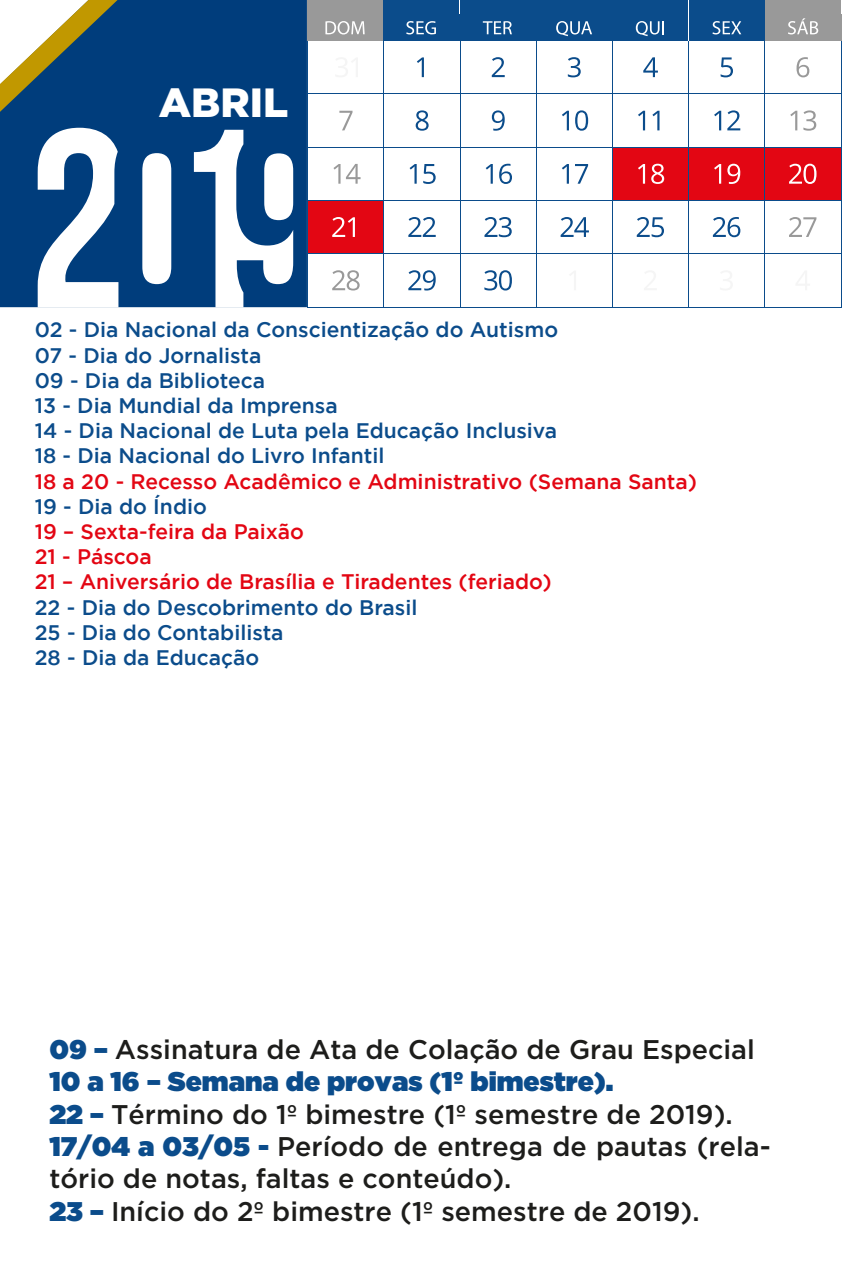
<style>
.page{position:relative;width:851px;height:1276px;background:#fff}
.page>*{position:absolute;margin:0;border:0;box-sizing:border-box;transform-origin:0 0}
.t1{font:900 40.8px "Gotham";color:#fff}
.t2{font:500 27px/32.4px "Gotham";color:#1d1d1b}
.t3{font:27px "Gotham Ultra";color:#0b4c8b}
.t4{font:500 21px/25.2px "Gotham";color:#0b4c8b}
.t5{font:500 21px/25.2px "Gotham";color:#e30613}
.s1{font-family:"Gotham Ultra";font-weight:400;color:#0b4c8b}
</style>
<div class="page">
<div style="left:765px;top:147px;width:75px;height:53px;background:#e30613"></div>
<div style="left:688px;top:147px;width:76px;height:53px;background:#e30613"></div>
<div style="left:612px;top:147px;width:76px;height:53px;background:#e30613"></div>
<div style="left:308px;top:201px;width:75px;height:53px;background:#e30613"></div>
<div style="left:765px;top:14px;width:75px;height:27px;background:#999"></div>
<div style="left:612px;top:14px;width:76px;height:27px;background:#0b4c8b"></div>
<div style="left:688px;top:14px;width:76px;height:27px;background:#0b4c8b"></div>
<div style="left:536px;top:14px;width:76px;height:27px;background:#0b4c8b"></div>
<div style="left:460px;top:14px;width:76px;height:27px;background:#0b4c8b"></div>
<div style="left:384px;top:14px;width:76px;height:27px;background:#0b4c8b"></div>
<div style="left:308px;top:14px;width:75px;height:27px;background:#999"></div>
<hr style="left:307px;top:94px;width:534px;height:1px;background:#0b4c8b">
<hr style="left:307px;top:147px;width:534px;height:1px;background:#0b4c8b">
<hr style="left:307px;top:200px;width:534px;height:1px;background:#0b4c8b">
<hr style="left:307px;top:254px;width:534px;height:1px;background:#0b4c8b">
<hr style="left:307px;top:307px;width:534px;height:1px;background:#0b4c8b">
<hr style="left:307px;top:41px;width:1px;height:266px;background:#0b4c8b">
<hr style="left:383px;top:41px;width:1px;height:266px;background:#0b4c8b">
<hr style="left:460px;top:41px;width:1px;height:266px;background:#0b4c8b">
<hr style="left:536px;top:41px;width:1px;height:266px;background:#0b4c8b">
<hr style="left:612px;top:41px;width:1px;height:266px;background:#0b4c8b">
<hr style="left:688px;top:41px;width:1px;height:266px;background:#0b4c8b">
<hr style="left:764px;top:41px;width:1px;height:266px;background:#0b4c8b">
<hr style="left:840px;top:41px;width:1px;height:266px;background:#0b4c8b">
<svg style="left:764px;top:14px;width:1px;height:27px"></svg>
<svg style="left:840px;top:14px;width:1px;height:27px"></svg>
<svg style="left:417px;top:57px;width:7px;height:20px"></svg>
<svg style="left:491px;top:57px;width:13px;height:20px"></svg>
<svg style="left:567px;top:57px;width:13px;height:20px"></svg>
<svg style="left:643px;top:57px;width:14px;height:20px"></svg>
<svg style="left:720px;top:57px;width:12px;height:20px"></svg>
<svg style="left:796px;top:57px;width:13px;height:20px"></svg>
<svg style="left:339px;top:111px;width:13px;height:19px"></svg>
<svg style="left:415px;top:110px;width:13px;height:21px"></svg>
<svg style="left:491px;top:110px;width:13px;height:21px"></svg>
<svg style="left:562px;top:111px;width:7px;height:19px"></svg>
<svg style="left:575px;top:110px;width:13px;height:21px"></svg>
<svg style="left:638px;top:111px;width:7px;height:19px"></svg>
<svg style="left:652px;top:111px;width:7px;height:19px"></svg>
<svg style="left:714px;top:111px;width:7px;height:19px"></svg>
<svg style="left:727px;top:110px;width:13px;height:20px"></svg>
<svg style="left:790px;top:111px;width:7px;height:19px"></svg>
<svg style="left:803px;top:110px;width:13px;height:21px"></svg>
<svg style="left:333px;top:164px;width:7px;height:20px"></svg>
<svg style="left:346px;top:164px;width:14px;height:20px"></svg>
<svg style="left:409px;top:164px;width:7px;height:20px"></svg>
<svg style="left:423px;top:164px;width:12px;height:20px"></svg>
<svg style="left:485px;top:164px;width:7px;height:20px"></svg>
<svg style="left:499px;top:164px;width:13px;height:20px"></svg>
<svg style="left:562px;top:164px;width:7px;height:20px"></svg>
<svg style="left:575px;top:164px;width:13px;height:20px"></svg>
<svg style="left:638px;top:164px;width:7px;height:20px"></svg>
<svg style="left:651px;top:164px;width:13px;height:20px"></svg>
<svg style="left:714px;top:164px;width:7px;height:20px"></svg>
<svg style="left:727px;top:164px;width:13px;height:20px"></svg>
<svg style="left:789px;top:164px;width:27px;height:20px"></svg>
<svg style="left:332px;top:217px;width:23px;height:20px"></svg>
<svg style="left:408px;top:217px;width:27px;height:20px"></svg>
<svg style="left:484px;top:217px;width:27px;height:20px"></svg>
<svg style="left:560px;top:217px;width:29px;height:20px"></svg>
<svg style="left:636px;top:217px;width:28px;height:20px"></svg>
<svg style="left:712px;top:217px;width:28px;height:20px"></svg>
<svg style="left:789px;top:217px;width:27px;height:20px"></svg>
<svg style="left:332px;top:270px;width:27px;height:20px"></svg>
<svg style="left:408px;top:270px;width:27px;height:20px"></svg>
<svg style="left:484px;top:270px;width:28px;height:20px"></svg>
<div style="left:765px;top:0;width:75px;height:40px;background:#999"></div>
<div style="left:612px;top:0;width:76px;height:40px;background:#0b4c8b"></div>
<div style="left:688px;top:0;width:76px;height:40px;background:#0b4c8b"></div>
<div style="left:536px;top:0;width:76px;height:40px;background:#0b4c8b"></div>
<div style="left:459px;top:0;width:76px;height:40px;background:#0b4c8b"></div>
<div style="left:383px;top:0;width:76px;height:40px;background:#0b4c8b"></div>
<div style="left:307px;top:0;width:76px;height:40px;background:#999"></div>
<svg style="left:325px;top:21px;width:39px;height:13px"></svg>
<svg style="left:406px;top:21px;width:30px;height:13px"></svg>
<svg style="left:482px;top:21px;width:30px;height:13px"></svg>
<svg style="left:556px;top:21px;width:36px;height:15px"></svg>
<svg style="left:635px;top:21px;width:29px;height:15px"></svg>
<svg style="left:712px;top:21px;width:29px;height:13px"></svg>
<svg style="left:788px;top:18px;width:30px;height:16px"></svg>
<div style="left:0;top:0;width:307px;height:307px;background:#003d7c"></div>
<svg style="left:0;top:0;width:117px;height:112px"></svg>
<svg style="left:38px;top:128px;width:80px;height:179px"></svg>
<svg style="left:142px;top:153px;width:29px;height:131px"></svg>
<svg style="left:194px;top:130px;width:99px;height:177px"></svg>
<h1 class="t1" style="left:159px;top:79px;width:131px">ABRIL</h1>
<p class="t4" style="left:35px;top:317px;width:525px">02 - Dia Nacional da Conscientização do Autismo 07 - Dia do Jornalista<br>09 - Dia da Biblioteca<br>13 - Dia Mundial da Imprensa<br>14 - Dia Nacional de Luta pela Educação Inclusiva 18 - Dia Nacional do Livro Infantil</p>
<p class="t5" style="left:35px;top:468px;width:663px">18 a 20 - Recesso Acadêmico e Administrativo (Semana Santa)</p>
<p class="t4" style="left:35px;top:493px;width:174px">19 - Dia do Índio</p>
<p class="t5" style="left:35px;top:518px;width:518px">19 – Sexta-feira da Paixão<br>21 - Páscoa<br>21 – Aniversário de Brasília e Tiradentes (feriado)</p>
<p class="t4" style="left:35px;top:594px;width:384px">22 - Dia do Descobrimento do Brasil<br>25 - Dia do Contabilista<br>28 - Dia da Educação</p>
<p class="t2" style="left:49px;top:1032px;width:706px"><span class="s1">09 –</span> Assinatura de Ata de Colação de Grau Especial</p>
<p class="t3" style="left:49px;top:1066px;width:565px">10 a 16 – Semana de provas (1º bimestre).</p>
<p class="t2" style="left:49px;top:1097px;width:722px"><span class="s1">22 –</span> Término do 1º bimestre (1º semestre de 2019).<br><span class="s1">17/04 a 03/05 -</span> Período de entrega de pautas (rela&shy;tório de notas, faltas e conteúdo).<br><span class="s1">23 –</span> Início do 2º bimestre (1º semestre de 2019).</p>
</div>
